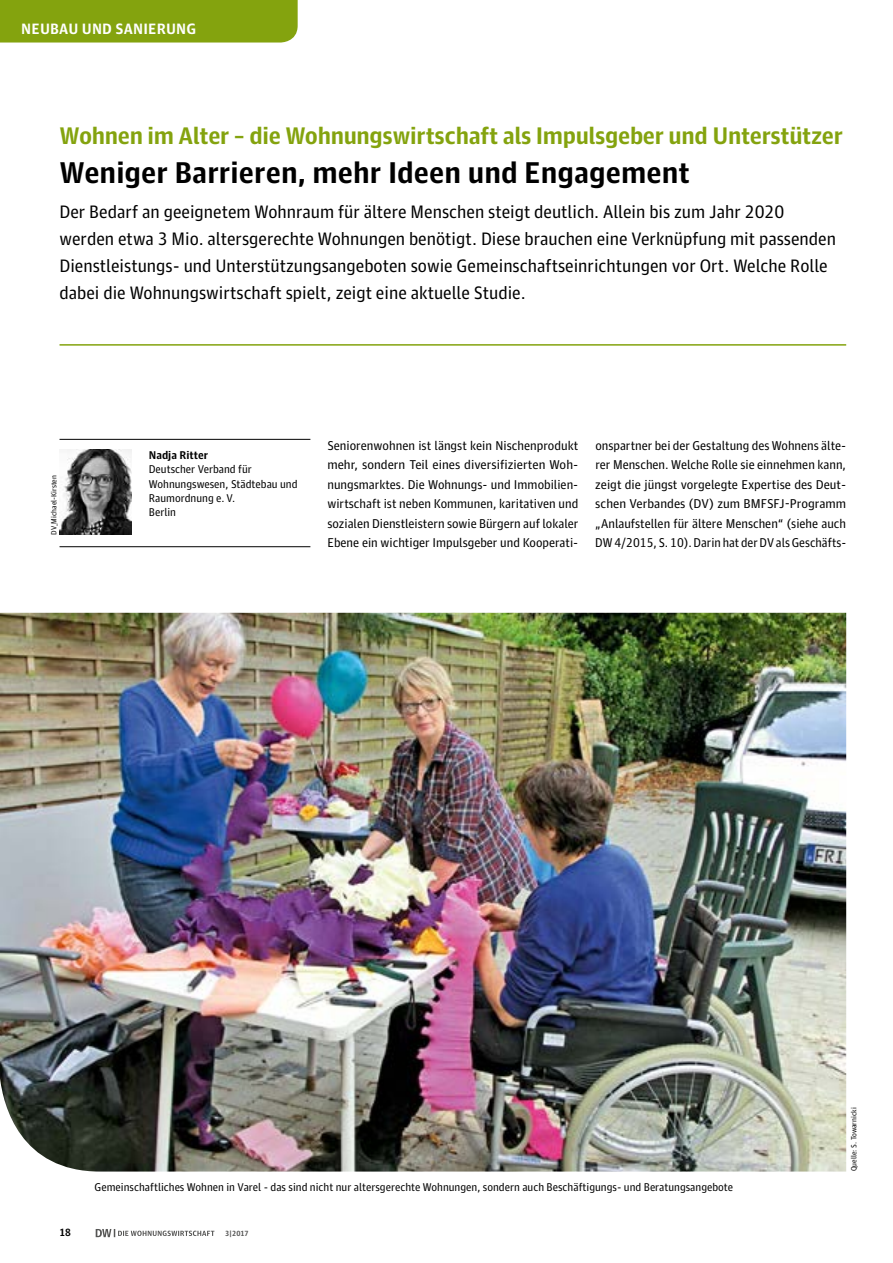
<style>
.page{position:relative;width:893px;height:1263px;background:#fff}
.page>*{position:absolute;margin:0;border:0;box-sizing:border-box;transform-origin:0 0}
.t1{font:700 30px "Guardian Agate Sans 1";color:#000}
.t2{font:700 24px "Guardian Agate Sans 1";letter-spacing:-.015em;color:#84a30e}
.t3{font:18px/27px "Guardian Agate Sans 1";color:#000}
.t4{font:700 15px "Guardian Agate Sans 1";letter-spacing:.01em;color:#fff}
.t5{font:12.75px/19.5px "Guardian Agate Sans 1";color:#000;text-align:justify}
.t6{font:11.25px/14.2px "Guardian Agate Sans 1";color:#000}
.t7{font:700 11.25px "Guardian Agate Sans 1";color:#000}
.t8{font:700 10.5px "Guardian Agate Sans 1";color:#000}
.t9{font:7.5px "Guardian Agate Sans 1";color:#000}
.t10{font:700 7.5px "Guardian Agate Sans 1";color:#565655}
</style>
<div class="page">
<div style="left:0;top:0;width:298px;height:43px;background:#84a30e"></div>
<svg style="left:96px;top:1229px;width:118px;height:8px"></svg>
<hr style="left:60px;top:344px;width:786px;height:2px;background:#84a30e">
<img style="left:60px;top:450px;width:72px;height:85px">
<hr style="left:60px;top:546px;width:250px;height:1px;background:#000">
<hr style="left:60px;top:439px;width:250px;height:1px;background:#000">
<img style="left:0;top:613px;width:846px;height:558px">
<p class="t4" style="left:21px;top:18px;width:177px">NEUBAU UND SANIERUNG</p>
<h1 class="t2" style="left:60px;top:119px;width:785px">Wohnen im Alter – die Wohnungswirtschaft als Impulsgeber und Unterstützer</h1>
<h1 class="t1" style="left:60px;top:152px;width:632px">Weniger Barrieren, mehr Ideen und Engagement</h1>
<p class="t3" style="left:60px;top:197px;width:778px">Der Bedarf an geeignetem Wohnraum für ältere Menschen steigt deutlich. Allein bis zum Jahr 2020 werden etwa 3 Mio. altersgerechte Wohnungen benötigt. Diese brauchen eine Verknüpfung mit passenden Dienstleistungs- und Unterstützungsangeboten sowie Gemeinschaftseinrichtungen vor Ort. Welche Rolle dabei die Wohnungswirtschaft spielt, zeigt eine aktuelle Studie.</p>
<p class="t9" style="left:49px;top:535px;width:61px;rotate:-90deg">DV_Michael-Kirsten</p>
<p class="t7" style="left:149px;top:447px;width:61px">Nadja Ritter</p>
<p class="t6" style="left:149px;top:461px;width:150px">Deutscher Verband für<br>Wohnungswesen, Städtebau und<br>Raumordnung e. V.<br>Berlin</p>
<p class="t5" style="left:327px;top:434px;width:252px">Seniorenwohnen ist längst kein Nischenprodukt mehr, sondern Teil eines diversifizierten Woh&shy;nungsmarktes. Die Wohnungs- und Immobilien&shy;wirtschaft ist neben Kommunen, karitativen und sozialen Dienstleistern sowie Bürgern auf lokaler Ebene ein wichtiger Impulsgeber und Kooperati-</p>
<p class="t5" style="left:595px;top:434px;width:252px">onspartner bei der Gestaltung des Wohnens älte&shy;rer Menschen. Welche Rolle sie einnehmen kann, zeigt die jüngst vorgelegte Expertise des Deut&shy;schen Verbandes (DV) zum BMFSFJ-Programm „Anlaufstellen für ältere Menschen“ (siehe auch DW 4/2015, S. 10). Darin hat der DV als Geschäfts-</p>
<p class="t6" style="left:95px;top:1179px;width:640px">Gemeinschaftliches Wohnen in Varel - das sind nicht nur altersgerechte Wohnungen, sondern auch Beschäftigungs- und Beratungsangebote</p>
<p class="t9" style="left:849px;top:1171px;width:66px;rotate:-90deg">Quelle: S. Towarnicki</p>
<p class="t8" style="left:60px;top:1225px;width:13px">18</p>
<p class="t10" style="left:225px;top:1228px;width:25px">3 | 2017</p>
</div>
